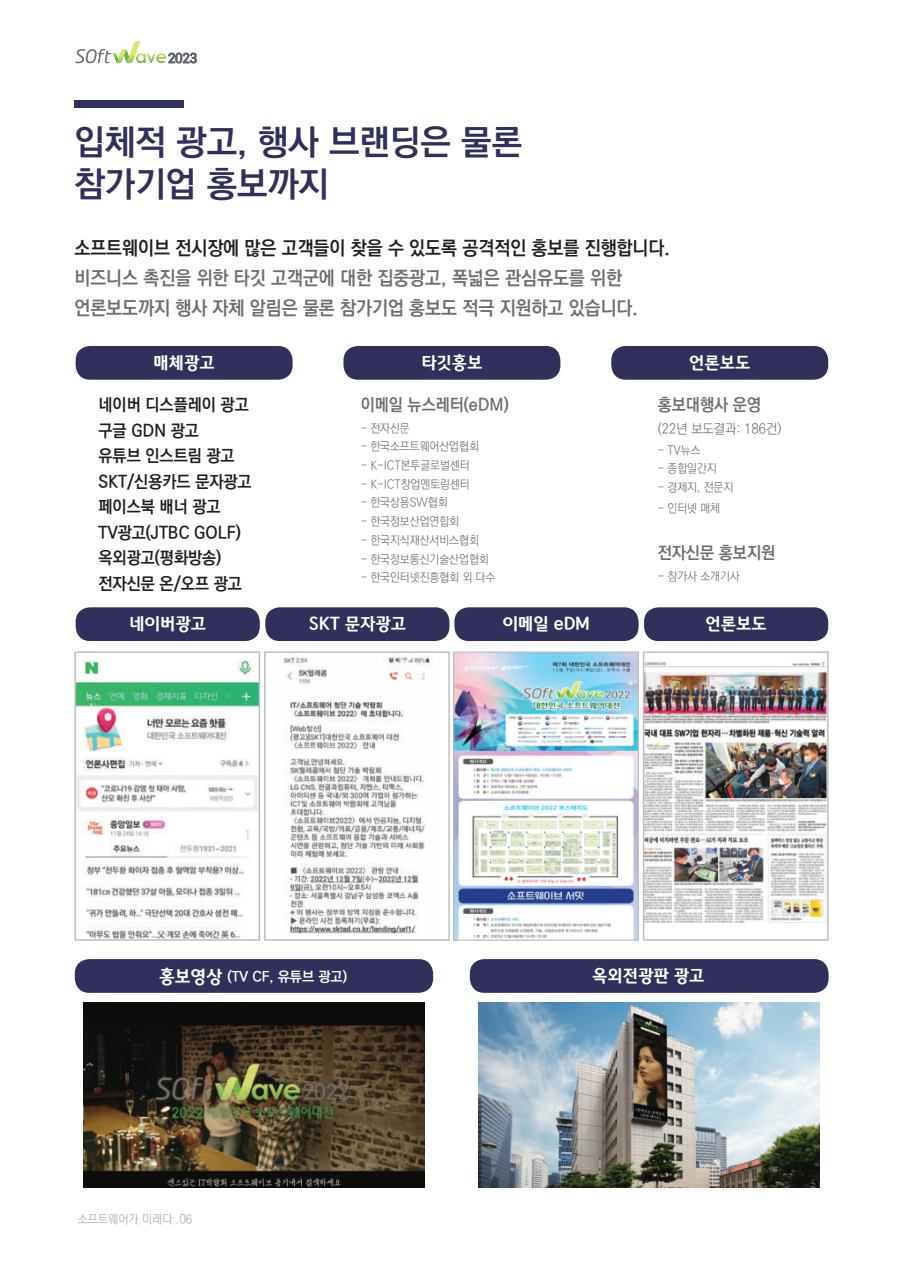
<style>
.page{position:relative;width:903px;height:1275px;background:#fff}
.page>*{position:absolute;margin:0;border:0;box-sizing:border-box;transform-origin:0 0}
.t1{font:700 35px/42px "Ko Pub World Dotum";color:#31305d}
.t2{font:700 19.25px/29.8px "Ko Pub World Dotum";color:#6d6e71;scale:.95 1}
.t3{font:700 19.25px "Ko Pub World Dotum";color:#231f20;scale:.95 1}
.t4{font:700 16.97px/25.6px "Ko Pub World Dotum";color:#231f20;scale:.95 1}
.t5{font:16.97px "MICE Gothic";color:#fff}
.t6{font:700 16.97px "Ko Pub World Dotum";color:#6d6e71;scale:.95 1}
.t7{font:700 14px "Ko Pub World Dotum";color:#fff}
.t8{font:300 13.65px "Ko Pub World Dotum";color:#6d6e71;scale:.95 1}
.t9{font:300 12.25px "Ko Pub Dotum";color:#a8a9ad;scale:.95 1}
.t10{font:300 11.9px "Ko Pub World Dotum";color:#6d6e71;scale:.95 1}
.s1{font-family:"MICE Gothic";font-weight:400;font-size:17.5px}
</style>
<div class="page">
<div style="left:76px;top:346px;width:217px;height:34px;background:#31305d;border-radius:14px"></div>
<div style="left:343px;top:346px;width:217px;height:34px;background:#31305d;border-radius:14px"></div>
<div style="left:611px;top:346px;width:217px;height:34px;background:#31305d;border-radius:14px"></div>
<img style="left:76px;top:659px;width:182px;height:280px">
<div style="left:74px;top:651px;width:186px;height:290px;border:1px solid #bcbdc0"></div>
<img style="left:284px;top:653px;width:147px;height:281px">
<div style="left:264px;top:651px;width:186px;height:290px;border:1px solid #bcbdc0"></div>
<img style="left:455px;top:653px;width:182px;height:286px">
<div style="left:453px;top:651px;width:186px;height:290px;border:1px solid #bcbdc0"></div>
<img style="left:645px;top:660px;width:181px;height:262px">
<div style="left:643px;top:651px;width:185px;height:290px;border:1px solid #bcbdc0"></div>
<div style="left:76px;top:607px;width:184px;height:34px;background:#31305d;border-radius:14px"></div>
<div style="left:265px;top:607px;width:184px;height:34px;background:#31305d;border-radius:14px"></div>
<div style="left:454px;top:607px;width:184px;height:34px;background:#31305d;border-radius:14px"></div>
<div style="left:644px;top:607px;width:184px;height:34px;background:#31305d;border-radius:14px"></div>
<div style="left:74px;top:100px;width:110px;height:7px;background:#31305d"></div>
<div style="left:470px;top:959px;width:358px;height:34px;background:#31305d;border-radius:14px"></div>
<img style="left:479px;top:1002px;width:340px;height:186px">
<div style="left:75px;top:959px;width:358px;height:34px;background:#31305d;border-radius:14px"></div>
<img style="left:83px;top:1002px;width:341px;height:186px">
<svg style="left:75px;top:40px;width:122px;height:24px"></svg>
<h1 class="t1" style="left:74px;top:123px;width:449px">입체적 광고, 행사 브랜딩은 물론 참가기업 홍보까지</h1>
<h2 class="t3" style="left:74px;top:235px;width:628px">소프트웨이브 전시장에 많은 고객들이 찾을 수 있도록 공격적인 홍보를 진행합니다.</h2>
<h2 class="t2" style="left:74px;top:264px;width:595px">비즈니스 촉진을 위한 타깃 고객군에 대한 집중광고, 폭넓은 관심유도를 위한 언론보도까지 행사 자체 알림은 물론 참가기업 홍보도 적극 지원하고 있습니다.</h2>
<h3 class="t5" style="left:153px;top:353px;width:63px">매체광고</h3>
<h3 class="t5" style="left:421px;top:353px;width:63px">타깃홍보</h3>
<h3 class="t5" style="left:689px;top:353px;width:63px">언론보도</h3>
<h3 class="t4" style="left:99px;top:393px;width:163px">네이버 디스플레이 광고 구글 GDN 광고<br>유튜브 인스트림 광고<br>SKT/신용카드 문자광고 페이스북 배너 광고<br>TV광고(JTBC GOLF) 옥외광고(평화방송) 전자신문 온/오프 광고</h3>
<h3 class="t6" style="left:361px;top:393px;width:157px">이메일 뉴스레터(eDM)</h3>
<p class="t10" style="left:361px;top:420px;width:53px">- 전자신문</p>
<p class="t10" style="left:361px;top:438px;width:126px">- 한국소프트웨어산업협회</p>
<p class="t10" style="left:361px;top:457px;width:116px">- K-ICT본투글로벌센터</p>
<p class="t10" style="left:361px;top:476px;width:116px">- K-ICT창업멘토링센터</p>
<p class="t10" style="left:361px;top:494px;width:93px">- 한국상용SW협회</p>
<p class="t10" style="left:361px;top:513px;width:105px">- 한국정보산업연합회</p>
<p class="t10" style="left:361px;top:532px;width:126px">- 한국지식재산서비스협회</p>
<p class="t10" style="left:361px;top:551px;width:136px">- 한국정보통신기술산업협회</p>
<p class="t10" style="left:361px;top:569px;width:143px">- 한국인터넷진흥협회 외 다수</p>
<h3 class="t6" style="left:658px;top:393px;width:110px">홍보대행사 운영</h3>
<p class="t8" style="left:658px;top:419px;width:132px">(22년 보도결과: 186건)</p>
<p class="t10" style="left:658px;top:442px;width:47px">- TV뉴스</p>
<p class="t10" style="left:658px;top:460px;width:64px">- 종합일간지</p>
<p class="t10" style="left:658px;top:479px;width:81px">- 경제지, 전문지</p>
<p class="t10" style="left:658px;top:500px;width:67px">- 인터넷 매체</p>
<h3 class="t6" style="left:658px;top:541px;width:125px">전자신문 홍보지원</h3>
<p class="t10" style="left:658px;top:568px;width:88px">- 참가사 소개기사</p>
<h3 class="t5" style="left:129px;top:615px;width:78px">네이버광고</h3>
<h3 class="t5" style="left:309px;top:615px;width:99px">SKT 문자광고</h3>
<h3 class="t5" style="left:503px;top:615px;width:89px">이메일 eDM</h3>
<h3 class="t5" style="left:705px;top:615px;width:63px">언론보도</h3>
<p class="t7" style="left:159px;top:966px;width:190px"><span class="s1">홍보영상</span> (TV CF, 유튜브 광고)</p>
<h3 class="t5" style="left:592px;top:967px;width:114px">옥외전광판 광고</h3>
<p class="t9" style="left:78px;top:1213px;width:122px">소프트웨어가 미래다 .06</p>
</div>
